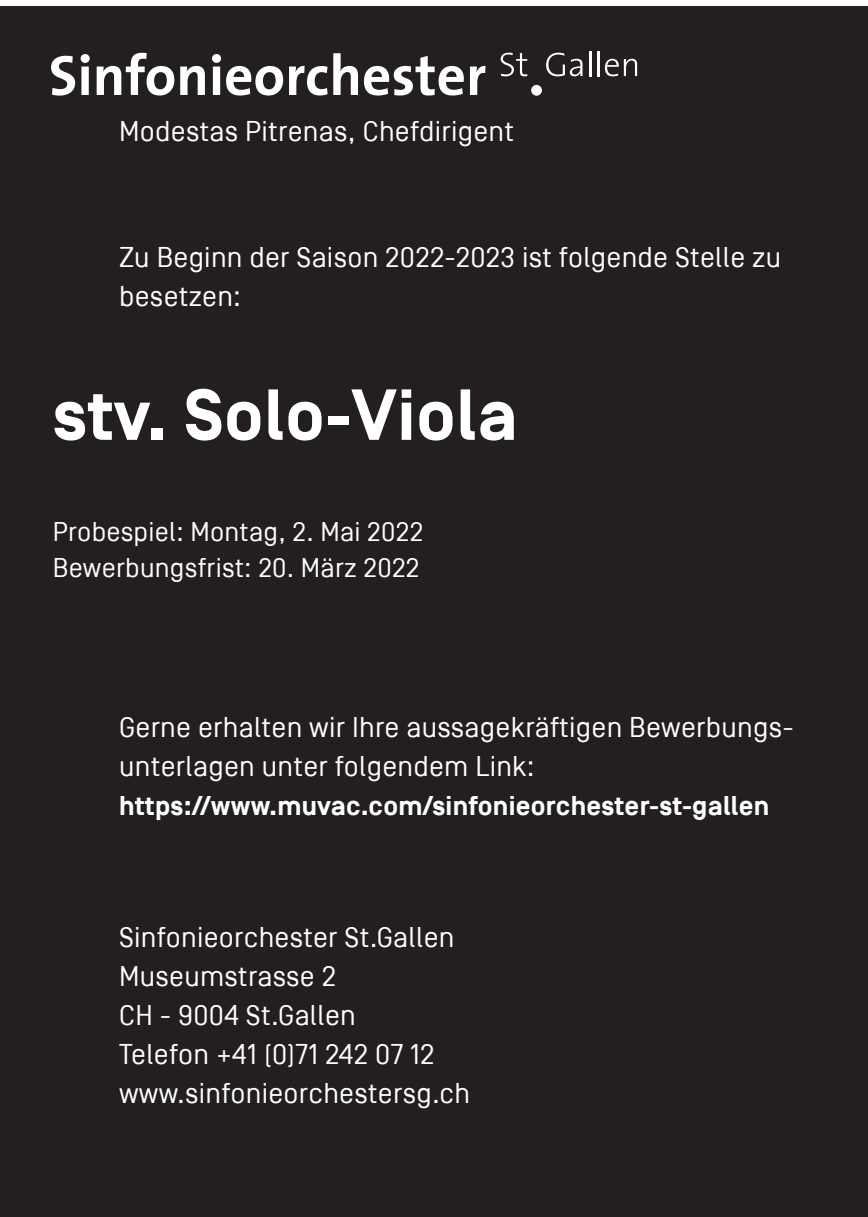
<style>
.page{position:relative;width:868px;height:1217px;background:#fff}
.page>*{position:absolute;margin:0;border:0;box-sizing:border-box;transform-origin:0 0}
.Lauftext{font:700 72px "Simplon BP";letter-spacing:.01em;color:#fff}
.Lauftext-2{font:28.5px/39px "Simplon BP Regular";letter-spacing:.01em;color:#fff}
.Lauftext-3{font:27px/36px "Simplon BP Regular";letter-spacing:.01em;color:#fff}
.Lauftext-4{font:700 27px "Simplon BP";letter-spacing:.01em;color:#fff}
</style>
<div class="page">
<div style="left:0;top:6px;width:867px;height:1210px;background:#231f20"></div>
<svg style="left:51px;top:56px;width:24px;height:40px"></svg>
<div style="left:81px;top:54px;width:9px;height:9px;background:#fff;border-radius:50%"></div>
<div style="left:81px;top:67px;width:8px;height:28px;background:#fff"></div>
<svg style="left:97px;top:53px;width:77px;height:42px"></svg>
<svg style="left:180px;top:66px;width:25px;height:29px"></svg>
<div style="left:212px;top:54px;width:9px;height:9px;background:#fff;border-radius:50%"></div>
<div style="left:213px;top:67px;width:7px;height:28px;background:#fff"></div>
<svg style="left:226px;top:66px;width:57px;height:29px"></svg>
<svg style="left:289px;top:65px;width:38px;height:30px"></svg>
<svg style="left:333px;top:53px;width:25px;height:42px"></svg>
<svg style="left:364px;top:56px;width:100px;height:39px"></svg>
<svg style="left:470px;top:65px;width:15px;height:30px"></svg>
<svg style="left:500px;top:53px;width:27px;height:23px"></svg>
<div style="left:531px;top:85px;width:11px;height:11px;background:#fff;border-radius:50%"></div>
<svg style="left:546px;top:53px;width:36px;height:23px"></svg>
<hr style="left:589px;top:51px;width:2px;height:25px;background:#fff">
<hr style="left:597px;top:51px;width:3px;height:25px;background:#fff">
<svg style="left:604px;top:59px;width:33px;height:17px"></svg>
<p class="Lauftext-2" style="left:119px;top:112px;width:396px">Modestas Pitrenas, Chefdirigent</p>
<p class="Lauftext-2" style="left:119px;top:237px;width:663px">Zu Beginn der Saison 2022-2023 ist folgende Stelle zu besetzen:</p>
<p class="Lauftext" style="left:53px;top:373px;width:466px">stv. Solo-Viola</p>
<p class="Lauftext-3" style="left:53px;top:513px;width:372px">Probespiel: Montag, 2. Mai 2022<br>Bewerbungsfrist: 20. März 2022</p>
<p class="Lauftext-2" style="left:119px;top:707px;width:676px">Gerne erhalten wir Ihre aussagekräftigen Bewerbungs&shy;unterlagen unter folgendem Link:</p>
<p class="Lauftext-4" style="left:119px;top:790px;width:651px">https://www.muvac.com/sinfonieorchester-st-gallen</p>
<p class="Lauftext-2" style="left:119px;top:917px;width:352px">Sinfonieorchester St.Gallen<br>Museumstrasse 2<br>CH - 9004 St.Gallen<br>Telefon +41 (0)71 242 07 12 www.sinfonieorchestersg.ch</p>
</div>
